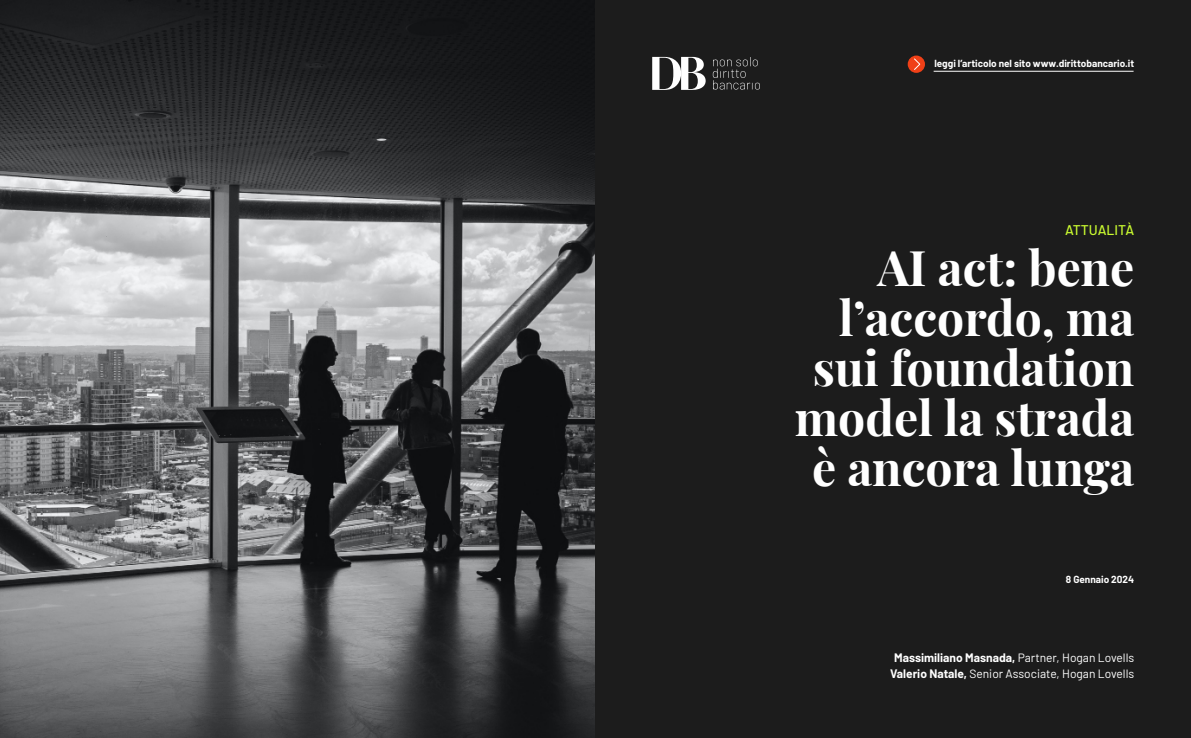
<style>
.page{position:relative;width:1191px;height:738px;background:#fff}
.page>*{position:absolute;margin:0;border:0;box-sizing:border-box;transform-origin:0 0}
.t1{font:700 48px/50px "Playfair Display";color:#fff;text-align:right}
.t2{font:500 14px "Barlow";color:#c9fa30}
.t3{font:12px/16px "Barlow";color:#fff;text-align:center}
.t4{font:700 10px "Barlow";color:#fff}
.s1{font-weight:700}
</style>
<div class="page">
<img style="left:0;top:0;width:595px;height:737px">
<div style="left:595px;top:0;width:596px;height:737px;background:#1c1c1c"></div>
<hr style="left:933px;top:71px;width:200px;height:1px;background:#fff">
<svg style="left:907px;top:55px;width:18px;height:18px"></svg>
<svg style="left:913px;top:58px;width:7px;height:12px"></svg>
<svg style="left:713px;top:57px;width:47px;height:32px"></svg>
<svg style="left:652px;top:57px;width:53px;height:33px"></svg>
<p class="t4" style="left:934px;top:56px;width:201px">leggi l’articolo nel sito www.dirittobancario.it</p>
<p class="t2" style="left:1065px;top:220px;width:71px">ATTUALITÀ</p>
<h1 class="t1" style="left:794px;top:238px;width:341px">AI act: bene l’accordo, ma sui foundation model la strada è ancora lunga</h1>
<p class="t4" style="left:1066px;top:571px;width:70px">8 Gennaio 2024</p>
<p class="t3" style="left:890px;top:648px;width:246px"><span class="s1">Massimiliano Masnada,</span> Partner, Hogan Lovells<br><span class="s1">Valerio Natale,</span> Senior Associate, Hogan Lovells</p>
</div>
